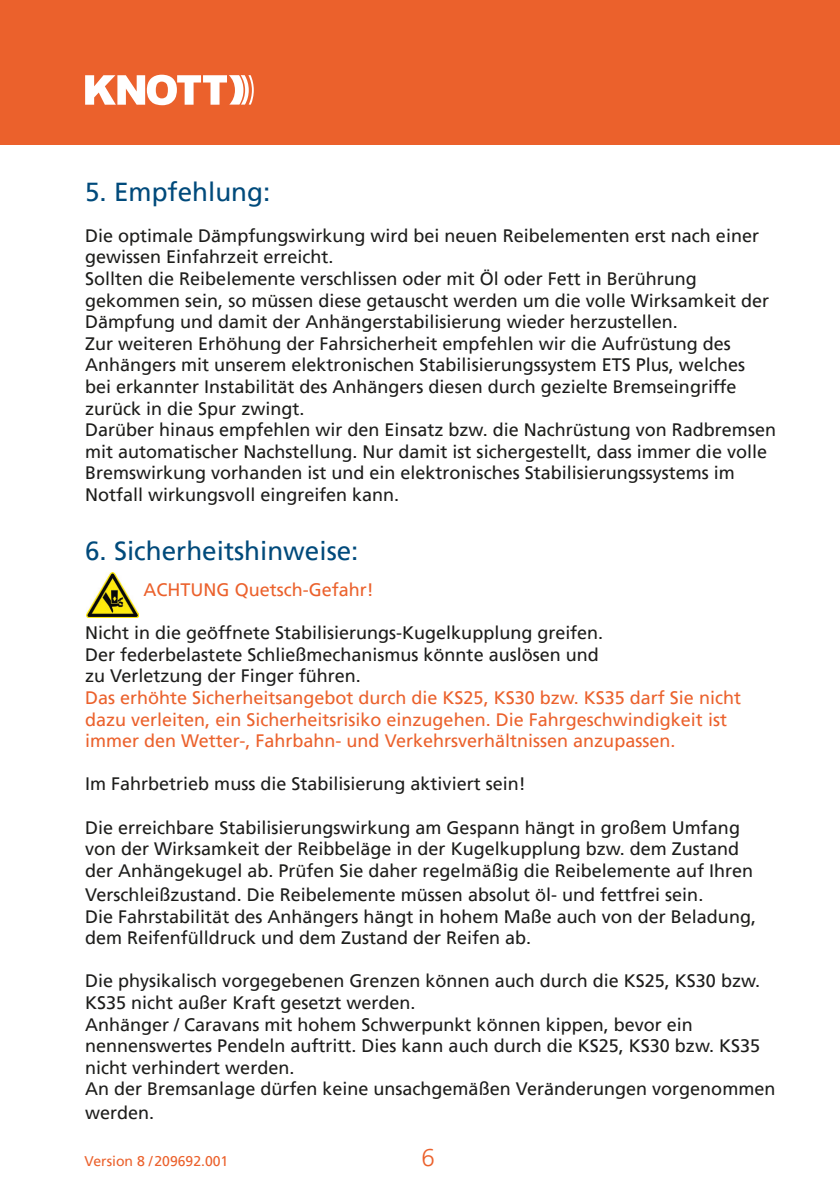
<style>
.page{position:relative;width:840px;height:1191px;background:#fff}
.page>*{position:absolute;margin:0;border:0;box-sizing:border-box;transform-origin:0 0}
.t1{font:26px "Frutiger LT Pro";color:#004a7b}
.t2{font:300 24px "Frutiger LT Pro";color:#eb612c}
.t3{font:18px/21.6px "Frutiger LT Pro";color:#1d1d1b}
.t4{font:18px/21.6px "Frutiger LT Pro";color:#eb612c}
.t5{font:14px "Frutiger LT Pro";color:#eb612c}
</style>
<div class="page">
<div style="left:0;top:0;width:839px;height:145px;background:#eb612c"></div>
<svg style="left:85px;top:75px;width:168px;height:30px"></svg>
<img style="left:86px;top:572px;width:52px;height:46px">
<h1 class="t1" style="left:85px;top:177px;width:186px">5. Empfehlung:</h1>
<p class="t3" style="left:85px;top:225px;width:692px">Die optimale Dämpfungswirkung wird bei neuen Reibelementen erst nach einer gewissen Einfahrzeit erreicht.<br>Sollten die Reibelemente verschlissen oder mit Öl oder Fett in Berührung gekommen sein, so müssen diese getauscht werden um die volle Wirksamkeit der Dämpfung und damit der Anhängerstabilisierung wieder herzustellen.<br>Zur weiteren Erhöhung der Fahrsicherheit empfehlen wir die Aufrüstung des Anhängers mit unserem elektronischen Stabilisierungssystem ETS Plus, welches<br>bei erkannter Instabilität des Anhängers diesen durch gezielte Bremseingriffe zurück in die Spur zwingt.<br>Darüber hinaus empfehlen wir den Einsatz bzw. die Nachrüstung von Radbremsen mit automatischer Nachstellung. Nur damit ist sichergestellt, dass immer die volle Bremswirkung vorhanden ist und ein elektronisches Stabilisierungssystems im Notfall wirkungsvoll eingreifen kann.</p>
<h1 class="t1" style="left:85px;top:535px;width:275px">6. Sicherheitshinweise:</h1>
<p class="t4" style="left:143px;top:579px;width:232px">ACHTUNG Quetsch-Gefahr!</p>
<p class="t3" style="left:85px;top:622px;width:519px">Nicht in die geöffnete Stabilisierungs-Kugelkupplung greifen.<br>Der federbelastete Schließmechanismus könnte auslösen und zu Verletzung der Finger führen.</p>
<p class="t4" style="left:85px;top:687px;width:657px">Das erhöhte Sicherheitsangebot durch die KS25, KS30 bzw. KS35 darf Sie nicht dazu verleiten, ein Sicherheitsrisiko einzugehen. Die Fahrgeschwindigkeit ist immer den Wetter-, Fahrbahn- und Verkehrsverhältnissen anzupassen.</p>
<p class="t3" style="left:85px;top:773px;width:442px">Im Fahrbetrieb muss die Stabilisierung aktiviert sein!</p>
<p class="t3" style="left:85px;top:816px;width:669px">Die erreichbare Stabilisierungswirkung am Gespann hängt in großem Umfang von der Wirksamkeit der Reibbeläge in der Kugelkupplung bzw. dem Zustand der Anhängekugel ab. Prüfen Sie daher regelmäßig die Reibelemente auf Ihren</p>
<p class="t3" style="left:85px;top:884px;width:672px">Verschleißzustand. Die Reibelemente müssen absolut öl- und fettfrei sein.<br>Die Fahrstabilität des Anhängers hängt in hohem Maße auch von der Beladung, dem Reifenfülldruck und dem Zustand der Reifen ab.</p>
<p class="t3" style="left:85px;top:970px;width:691px">Die physikalisch vorgegebenen Grenzen können auch durch die KS25, KS30 bzw.<br>KS35 nicht außer Kraft gesetzt werden.<br>Anhänger / Caravans mit hohem Schwerpunkt können kippen, bevor ein nennenswertes Pendeln auftritt. Dies kann auch durch die KS25, KS30 bzw. KS35 nicht verhindert werden.<br>An der Bremsanlage dürfen keine unsachgemäßen Veränderungen vorgenommen</p>
<p class="t3" style="left:85px;top:1102px;width:71px">werden.</p>
<p class="t5" style="left:85px;top:1152px;width:145px">Version 8 /209692.001</p>
<h2 class="t2" style="left:421px;top:1143px;width:15px">6</h2>
</div>
